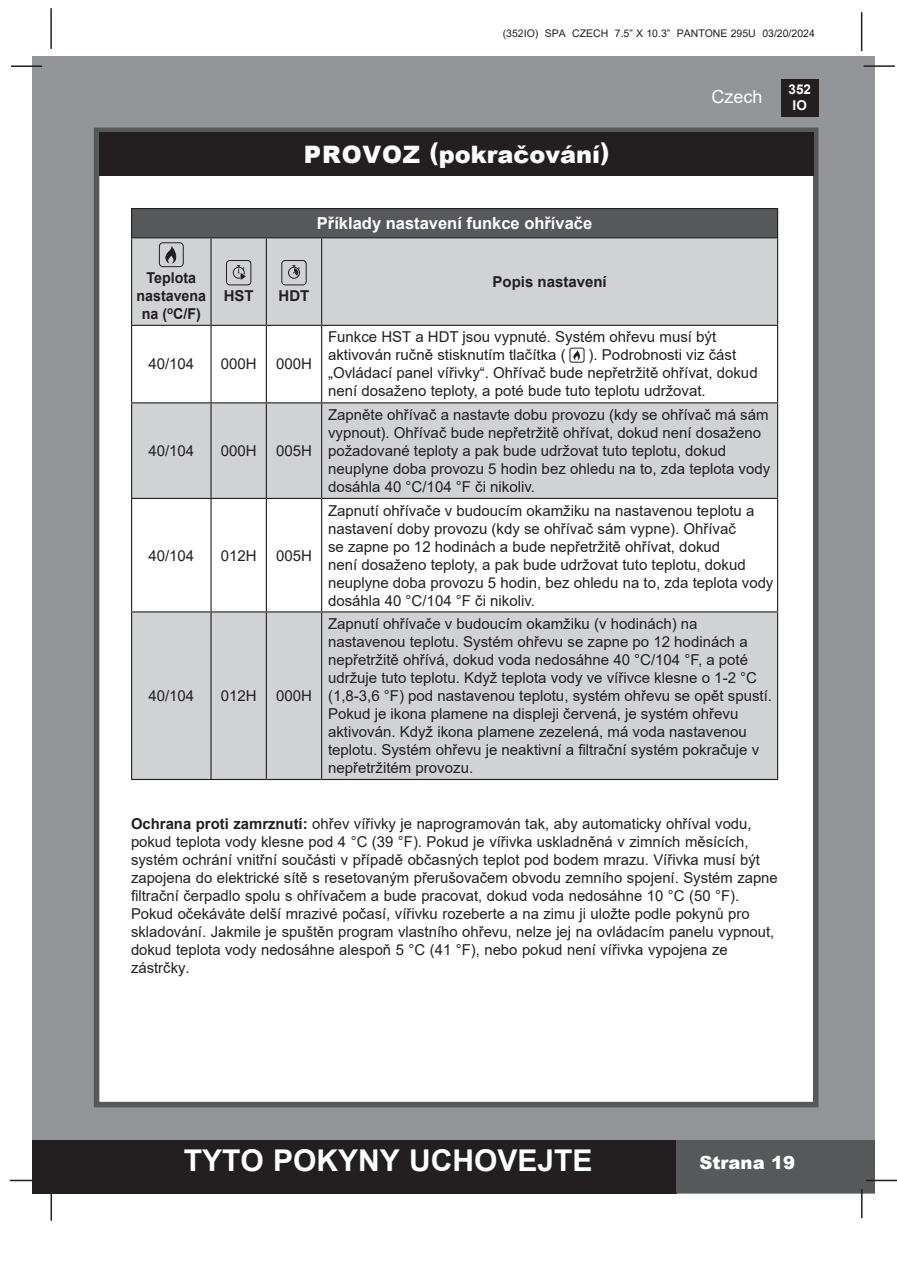
<style>
.page{position:relative;width:897px;height:1264px;background:#fff}
.page>*{position:absolute;margin:0;border:0;box-sizing:border-box;transform-origin:0 0}
.t1{font:700 30px "Arial";color:#fff}
.t2{font:900 24px "Arial";color:#fff}
.t3{font:900 18px "Arial";color:#fff}
.t4{font:18px "Arial";color:#fff}
.t5{font:700 16.5px "Arial";color:#fff}
.t6{font:15px/18px "Arial";color:#231f20}
.t7{font:700 15px/18px "Arial";color:#231f20;text-align:center;scale:.95 1}
.t8{font:700 15px "Arial";color:#231f20}
.t9{font:700 13.5px/16.2px "Arial";color:#fff;text-align:center}
.t10{font:10.5px "Arial";color:#231f20}
.s1{font-weight:700}
</style>
<div class="page">
<div style="left:33px;top:56px;width:842px;height:1137px;background:#939598"></div>
<div style="left:780px;top:79px;width:38px;height:38px;background:#231f20"></div>
<hr style="left:863px;top:65px;width:31px;height:2px;background:#231f20">
<hr style="left:50px;top:8px;width:2px;height:41px;background:#231f20">
<hr style="left:860px;top:12px;width:2px;height:39px;background:#231f20">
<div style="left:33px;top:1140px;width:644px;height:53px;background:#231f20"></div>
<div style="left:676px;top:1140px;width:199px;height:53px;background:#57585a"></div>
<hr style="left:865px;top:1179px;width:31px;height:2px;background:#231f20">
<hr style="left:860px;top:1189px;width:2px;height:29px;background:#231f20">
<hr style="left:50px;top:1190px;width:2px;height:30px;background:#231f20">
<hr style="left:10px;top:1179px;width:31px;height:2px;background:#231f20">
<hr style="left:11px;top:65px;width:31px;height:2px;background:#231f20">
<div style="left:94px;top:128px;width:724px;height:979px;background:#fff;border:6px solid #57585a"></div>
<div style="left:99px;top:132px;width:714px;height:44px;background:#231f20"></div>
<div style="left:132px;top:208px;width:645px;height:30px;background:#57585a"></div>
<div style="left:132px;top:238px;width:645px;height:541px;background:#d1d2d4"></div>
<svg style="left:132px;top:326px;width:645px;height:285px"></svg>
<hr style="left:131px;top:208px;width:80px;height:1px;background:#231f20">
<svg style="left:131px;top:209px;width:1px;height:28px"></svg>
<hr style="left:211px;top:208px;width:55px;height:1px;background:#231f20">
<hr style="left:266px;top:208px;width:55px;height:1px;background:#231f20">
<hr style="left:321px;top:208px;width:457px;height:1px;background:#231f20">
<svg style="left:777px;top:209px;width:1px;height:28px"></svg>
<hr style="left:131px;top:237px;width:80px;height:1px;background:#231f20">
<hr style="left:131px;top:238px;width:1px;height:87px;background:#231f20">
<hr style="left:211px;top:237px;width:55px;height:1px;background:#231f20">
<hr style="left:210px;top:238px;width:1px;height:87px;background:#231f20">
<hr style="left:266px;top:237px;width:55px;height:1px;background:#231f20">
<hr style="left:266px;top:238px;width:1px;height:87px;background:#231f20">
<hr style="left:321px;top:237px;width:457px;height:1px;background:#231f20">
<hr style="left:321px;top:238px;width:1px;height:87px;background:#231f20">
<hr style="left:777px;top:238px;width:1px;height:87px;background:#231f20">
<hr style="left:131px;top:325px;width:80px;height:1px;background:#231f20">
<hr style="left:131px;top:326px;width:1px;height:76px;background:#231f20">
<hr style="left:211px;top:325px;width:55px;height:1px;background:#231f20">
<hr style="left:210px;top:326px;width:1px;height:76px;background:#231f20">
<hr style="left:266px;top:325px;width:55px;height:1px;background:#231f20">
<hr style="left:266px;top:326px;width:1px;height:76px;background:#231f20">
<hr style="left:321px;top:325px;width:457px;height:1px;background:#231f20">
<hr style="left:321px;top:326px;width:1px;height:76px;background:#231f20">
<hr style="left:777px;top:326px;width:1px;height:76px;background:#231f20">
<hr style="left:131px;top:402px;width:80px;height:1px;background:#231f20">
<hr style="left:131px;top:403px;width:1px;height:95px;background:#231f20">
<hr style="left:211px;top:402px;width:55px;height:1px;background:#231f20">
<hr style="left:210px;top:403px;width:1px;height:95px;background:#231f20">
<hr style="left:266px;top:402px;width:55px;height:1px;background:#231f20">
<hr style="left:266px;top:403px;width:1px;height:95px;background:#231f20">
<hr style="left:321px;top:402px;width:457px;height:1px;background:#231f20">
<hr style="left:321px;top:403px;width:1px;height:95px;background:#231f20">
<hr style="left:777px;top:403px;width:1px;height:95px;background:#231f20">
<hr style="left:131px;top:498px;width:80px;height:1px;background:#231f20">
<hr style="left:131px;top:499px;width:1px;height:112px;background:#231f20">
<hr style="left:211px;top:498px;width:55px;height:1px;background:#231f20">
<hr style="left:210px;top:499px;width:1px;height:112px;background:#231f20">
<hr style="left:266px;top:498px;width:55px;height:1px;background:#231f20">
<hr style="left:266px;top:499px;width:1px;height:112px;background:#231f20">
<hr style="left:321px;top:498px;width:457px;height:1px;background:#231f20">
<hr style="left:321px;top:499px;width:1px;height:112px;background:#231f20">
<hr style="left:777px;top:499px;width:1px;height:112px;background:#231f20">
<hr style="left:131px;top:611px;width:80px;height:1px;background:#231f20">
<hr style="left:131px;top:612px;width:1px;height:167px;background:#231f20">
<hr style="left:211px;top:611px;width:55px;height:1px;background:#231f20">
<hr style="left:210px;top:612px;width:1px;height:167px;background:#231f20">
<hr style="left:266px;top:611px;width:55px;height:1px;background:#231f20">
<hr style="left:266px;top:612px;width:1px;height:167px;background:#231f20">
<hr style="left:321px;top:611px;width:457px;height:1px;background:#231f20">
<hr style="left:321px;top:612px;width:1px;height:167px;background:#231f20">
<hr style="left:777px;top:612px;width:1px;height:167px;background:#231f20">
<hr style="left:131px;top:779px;width:80px;height:1px;background:#231f20">
<hr style="left:211px;top:779px;width:55px;height:1px;background:#231f20">
<hr style="left:266px;top:779px;width:55px;height:1px;background:#231f20">
<hr style="left:321px;top:779px;width:457px;height:1px;background:#231f20">
<div style="left:159px;top:243px;width:24px;height:24px;border:1px solid #231f20;border-radius:4px"></div>
<svg style="left:165px;top:246px;width:12px;height:18px"></svg>
<div style="left:226px;top:260px;width:25px;height:25px;border:1px solid #231f20;border-radius:3px"></div>
<svg style="left:233px;top:265px;width:13px;height:15px"></svg>
<div style="left:281px;top:260px;width:25px;height:25px;border:1px solid #231f20;border-radius:3px"></div>
<svg style="left:288px;top:265px;width:12px;height:14px"></svg>
<div style="left:570px;top:348px;width:14px;height:14px;border:1px solid #231f20;border-radius:2px"></div>
<svg style="left:573px;top:350px;width:7px;height:10px"></svg>
<p class="t10" style="left:502px;top:26px;width:313px">(352IO) SPA CZECH 7.5” X 10.3” PANTONE 295U 03/20/2024</p>
<p class="t2" style="left:304px;top:137px;width:307px">PROVOZ (pokračování)</p>
<p class="t4" style="left:711px;top:84px;width:53px">Czech</p>
<p class="t9" style="left:788px;top:81px;width:24px">352<br>IO</p>
<p class="t7" style="left:136px;top:269px;width:75px">Teplota nastavena na (<sup>o</sup>C/F)</p>
<p class="t5" style="left:317px;top:212px;width:277px">Příklady nastavení funkce ohřívače</p>
<p class="t8" style="left:224px;top:285px;width:31px">HST</p>
<p class="t8" style="left:278px;top:285px;width:32px">HDT</p>
<p class="t8" style="left:492px;top:271px;width:116px">Popis nastavení</p>
<p class="t6" style="left:148px;top:355px;width:47px">40/104</p>
<p class="t6" style="left:221px;top:355px;width:37px">000H</p>
<p class="t6" style="left:276px;top:355px;width:37px">000H</p>
<p class="t6" style="left:148px;top:442px;width:47px">40/104</p>
<p class="t6" style="left:221px;top:442px;width:37px">000H</p>
<p class="t6" style="left:276px;top:442px;width:37px">005H</p>
<p class="t6" style="left:148px;top:546px;width:47px">40/104</p>
<p class="t6" style="left:221px;top:546px;width:37px">012H</p>
<p class="t6" style="left:276px;top:546px;width:37px">005H</p>
<p class="t6" style="left:148px;top:687px;width:47px">40/104</p>
<p class="t6" style="left:221px;top:687px;width:37px">012H</p>
<p class="t6" style="left:276px;top:687px;width:37px">000H</p>
<p class="t6" style="left:328px;top:328px;width:389px">Funkce HST a HDT jsou vypnuté. Systém ohřevu musí být</p>
<p class="t6" style="left:328px;top:346px;width:239px">aktivován ručně stisknutím tlačítka (</p>
<p class="t6" style="left:588px;top:346px;width:149px">). Podrobnosti viz část</p>
<p class="t6" style="left:328px;top:364px;width:431px">„Ovládací panel vířivky“. Ohřívač bude nepřetržitě ohřívat, dokud</p>
<p class="t6" style="left:328px;top:382px;width:379px">není dosaženo teploty, a poté bude tuto teplotu udržovat.</p>
<p class="t6" style="left:328px;top:406px;width:442px">Zapněte ohřívač a nastavte dobu provozu (kdy se ohřívač má sám vypnout). Ohřívač bude nepřetržitě ohřívat, dokud není dosaženo</p>
<p class="t6" style="left:328px;top:442px;width:443px">požadované teploty a pak bude udržovat tuto teplotu, dokud neuplyne doba provozu 5 hodin bez ohledu na to, zda teplota vody dosáhla 40 °C/104 °F či nikoliv.</p>
<p class="t6" style="left:328px;top:501px;width:428px">Zapnutí ohřívače v budoucím okamžiku na nastavenou teplotu a nastavení doby provozu (kdy se ohřívač sám vypne). Ohřívač</p>
<p class="t6" style="left:328px;top:537px;width:393px">se zapne po 12 hodinách a bude nepřetržitě ohřívat, dokud</p>
<p class="t6" style="left:328px;top:555px;width:419px">není dosaženo teploty, a pak bude udržovat tuto teplotu, dokud</p>
<p class="t6" style="left:328px;top:573px;width:447px">neuplyne doba provozu 5 hodin, bez ohledu na to, zda teplota vody</p>
<p class="t6" style="left:328px;top:591px;width:208px">dosáhla 40 °C/104 °F či nikoliv.</p>
<p class="t6" style="left:328px;top:615px;width:445px">Zapnutí ohřívače v budoucím okamžiku (v hodinách) na nastavenou teplotu. Systém ohřevu se zapne po 12 hodinách a nepřetržitě ohřívá, dokud voda nedosáhne 40 °C/104 °F, a poté udržuje tuto teplotu. Když teplota vody ve vířivce klesne o 1-2 °C (1,8-3,6 °F) pod nastavenou teplotu, systém ohřevu se opět spustí.<br>Pokud je ikona plamene na displeji červená, je systém ohřevu aktivován. Když ikona plamene zezelená, má voda nastavenou teplotu. Systém ohřevu je neaktivní a filtrační systém pokračuje v</p>
<p class="t6" style="left:328px;top:759px;width:147px">nepřetržitém provozu.</p>
<p class="t6" style="left:131px;top:815px;width:648px"><span class="s1">Ochrana proti zamrznutí:</span> ohřev vířivky je naprogramován tak, aby automaticky ohříval vodu, pokud teplota vody klesne pod 4 °C (39 °F). Pokud je vířivka uskladněná v zimních měsících, systém ochrání vnitřní součásti v případě občasných teplot pod bodem mrazu. Vířivka musí být zapojena do elektrické sítě s resetovaným přerušovačem obvodu zemního spojení. Systém zapne filtrační čerpadlo spolu s ohřívačem a bude pracovat, dokud voda nedosáhne 10 °C (50 °F).</p>
<p class="t6" style="left:131px;top:905px;width:644px">Pokud očekáváte delší mrazivé počasí, vířivku rozeberte a na zimu ji uložte podle pokynů pro skladování. Jakmile je spuštěn program vlastního ohřevu, nelze jej na ovládacím panelu vypnout, dokud teplota vody nedosáhne alespoň 5 °C (41 °F), nebo pokud není vířivka vypojena ze zástrčky.</p>
<h1 class="t1" style="left:184px;top:1139px;width:410px">TYTO POKYNY UCHOVEJTE</h1>
<p class="t3" style="left:699px;top:1149px;width:97px">Strana 19</p>
</div>
